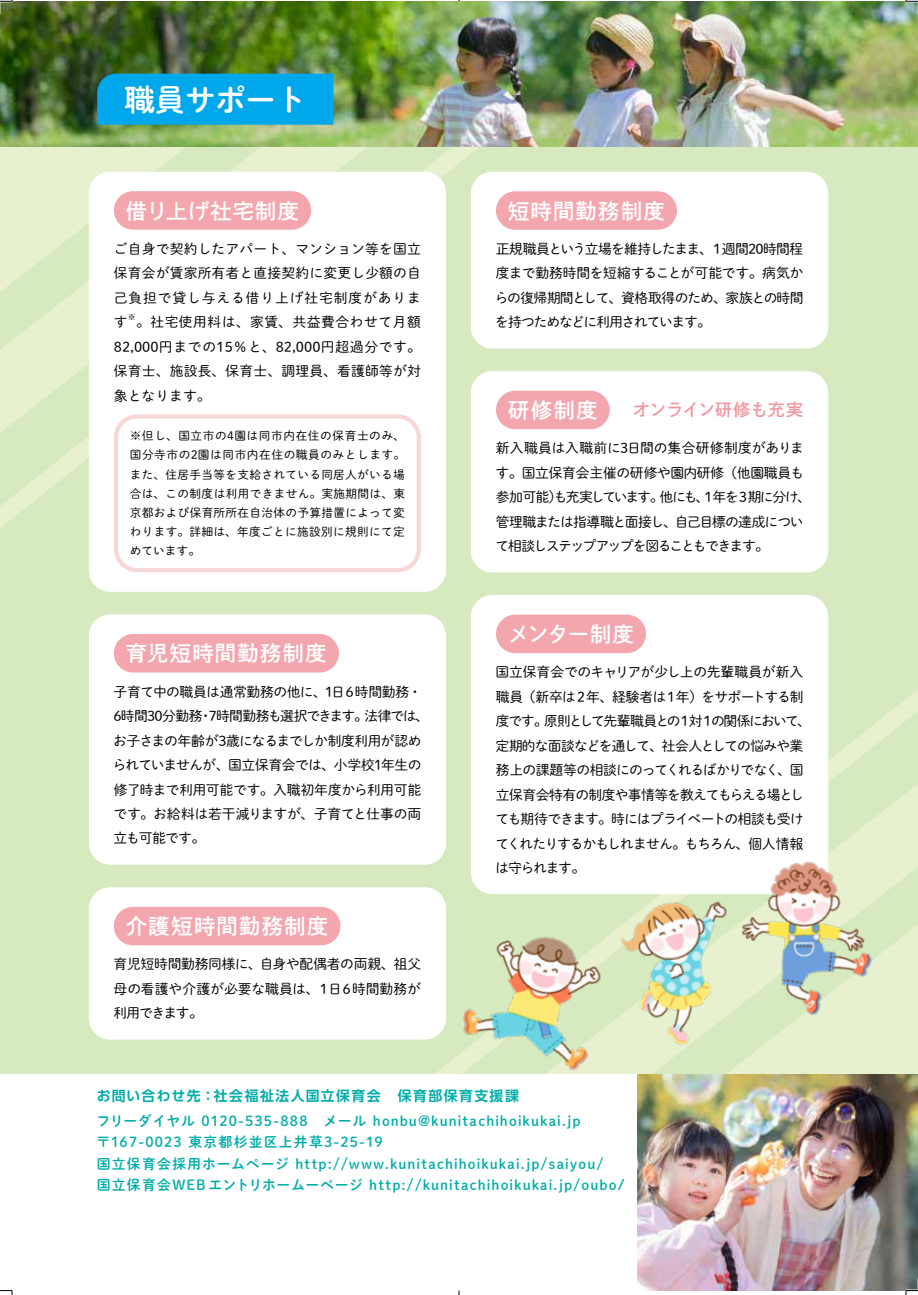
<style>
.page{position:relative;width:918px;height:1295px;background:#fff}
.page>*{position:absolute;margin:0;border:0;box-sizing:border-box;transform-origin:0 0}
.t1{font:30.3px "Shuei M Go Std B";color:#fff}
.t2{font:21.3px "Shuei Go Kin Std B";letter-spacing:.06em;color:#fff}
.t3{font:21.3px "Shuei Go Kin Std B";letter-spacing:.04em;color:#fff}
.t4{font:16.95px "Shuei Go Kin Std B";letter-spacing:-.005em;color:#f197a0}
.t5{font:13.8px/24.5px "Shuei M Go Std L";letter-spacing:-.04em;color:#000;text-align:right}
.t6{font:13.8px/21.3px "Shuei M Go Std B";letter-spacing:.085em;color:#00ada9}
.t7{font:13.8px/24.5px "Shuei M Go Std L";letter-spacing:.01em;color:#000;text-align:right}
.t8{font:13.8px/24.5px "Shuei M Go Std L";letter-spacing:-.065em;color:#000}
.t9{font:13.8px/24.5px "Shuei M Go Std L";letter-spacing:-.07em;color:#000}
.t10{font:13.8px/24.5px "Shuei M Go Std L";letter-spacing:-.095em;color:#000}
.t11{font:700 13.8px "UD Shin Go Pro De";letter-spacing:.105em;color:#00ada9}
.t12{font:13.8px "Shuei M Go Std L";letter-spacing:-.125em;color:#000}
.t13{font:13.8px/24.5px "Shuei M Go Std L";letter-spacing:-.01em;color:#000}
.t14{font:13.8px "Shuei M Go Std L";color:#000}
.t15{font:13.8px "Shuei M Go Std L";letter-spacing:-.02em;color:#000}
.t16{font:13.8px "Shuei M Go Std B";letter-spacing:.055em;color:#00ada9}
.t17{font:13.8px "Shuei M Go Std L";letter-spacing:-.06em;color:#000}
.t18{font:13.8px "Shuei M Go Std L";letter-spacing:-.115em;color:#000}
.t19{font:11.7px/19.2px "Shuei M Go Std L";letter-spacing:.025em;color:#000;text-align:justify}
.t20{font:8.1px "Shuei M Go Std L";color:#000}
.s1{font-family:"UD Shin Go Pro De";font-weight:700}
</style>
<div class="page">
<div style="left:0;top:147px;width:917px;height:926px;background:#d7e9be"></div>
<svg style="left:434px;top:688px;width:483px;height:385px"></svg>
<svg style="left:544px;top:783px;width:373px;height:290px"></svg>
<svg style="left:725px;top:923px;width:192px;height:150px;background:#e5f0cd"></svg>
<svg style="left:0;top:147px;width:479px;height:381px"></svg>
<svg style="left:0;top:292px;width:89px;height:141px;fill:#e7f1cf"></svg>
<svg style="left:0;top:1px;width:373px;height:291px;fill:#e7f1cf"></svg>
<img style="left:0;top:2px;width:917px;height:145px">
<div style="left:89px;top:172px;width:357px;height:419px;background:#fff;border-radius:21px"></div>
<div style="left:470px;top:172px;width:357px;height:176px;background:#fff;border-radius:21px"></div>
<div style="left:89px;top:887px;width:357px;height:152px;background:#fff;border-radius:21px"></div>
<div style="left:89px;top:614px;width:357px;height:250px;background:#fff;border-radius:21px"></div>
<div style="left:470px;top:595px;width:357px;height:299px;background:#fff;border-radius:21px"></div>
<div style="left:470px;top:371px;width:357px;height:201px;background:#fff;border-radius:21px"></div>
<img style="left:637px;top:1073px;width:280px;height:217px">
<div style="left:114px;top:191px;width:197px;height:39px;background:#f3a6ad;border-radius:19px"></div>
<div style="left:495px;top:191px;width:181px;height:39px;background:#f3a6ad;border-radius:19px"></div>
<div style="left:114px;top:906px;width:226px;height:39px;background:#f3a6ad;border-radius:19px"></div>
<div style="left:114px;top:634px;width:225px;height:38px;background:#f3a6ad;border-radius:19px"></div>
<div style="left:495px;top:390px;width:114px;height:39px;background:#f3a6ad;border-radius:19px"></div>
<div style="left:495px;top:614px;width:150px;height:39px;background:#f3a6ad;border-radius:19px"></div>
<div style="left:97px;top:74px;width:236px;height:51px;background:#00a7ea"></div>
<div style="left:114px;top:414px;width:307px;height:158px;border:4px solid #f7d7d7;border-radius:21px"></div>
<img style="left:608px;top:894px;width:142px;height:160px">
<img style="left:722px;top:838px;width:167px;height:192px">
<img style="left:453px;top:901px;width:166px;height:173px">
<svg style="left:0;top:0;width:13px;height:15px"></svg>
<svg style="left:0;top:1290px;width:13px;height:4px"></svg>
<svg style="left:904px;top:0;width:14px;height:15px"></svg>
<svg style="left:904px;top:1276px;width:14px;height:18px"></svg>
<h1 class="t1" style="left:124px;top:77px;width:183px">職員サポート</h1>
<h2 class="t3" style="left:126px;top:196px;width:175px">借り上げ社宅制度</h2>
<p class="t7" style="left:114px;top:236px;width:308px">ご自身で契約したアパート、マンション等を国立保育会が賃家所有者と直接契約に変更し少額の自己負担で貸し与える借り上げ社宅制度がありま。社宅使用料は、家賃、共益費合わせて月額</p>
<p class="t20" style="left:128px;top:311px;width:10px">※</p>
<p class="t7" style="left:114px;top:309px;width:308px;text-align:left">す<br>82,000円までの15％と、82,000円超過分です。保育士、施設長、保育士、調理員、看護師等が対象となります。</p>
<p class="t19" style="left:130px;top:426px;width:276px">※但し、国立市の4園は同市内在住の保育士のみ、国分寺市の2園は同市内在住の職員のみとします。また、住居手当等を支給されている同居人がいる場合は、この制度は利用できません。実施期間は、東京都および保育所所在自治体の予算措置によって変わります。詳細は、年度ごとに施設別に規則にて定めています。</p>
<h2 class="t2" style="left:126px;top:638px;width:202px">育児短時間勤務制度</h2>
<p class="t5" style="left:113px;top:678px;width:233px">子育て中の職員は通常勤務の他に、日1</p>
<p class="t5" style="left:342px;top:678px;width:81px">６時間勤務・</p>
<p class="t5" style="left:364px;top:703px;width:66px">法律では、</p>
<p class="t5" style="left:113px;top:703px;width:256px">6時間30分勤務 7時間勤務も選択できます。</p>
<p class="t5" style="left:113px;top:703px;width:310px;text-align:left;text-indent:86px">・<br>お子さまの年齢が3歳になるまでしか制度利用が認められていませんが、国立保育会では、小学校1年生の修了時まで利用可能です。入職初年度から利用可能です。お給料は若干減りますが、子育てと仕事の両立も可能です。</p>
<h2 class="t2" style="left:126px;top:911px;width:204px">介護短時間勤務制度</h2>
<p class="t5" style="left:113px;top:951px;width:309px">育児短時間勤務同様に、自身や配偶者の両親、祖父日６時間勤務が</p>
<p class="t13" style="left:113px;top:975px;width:219px">母の看護や介護が必要な職員は、１利用できます。</p>
<h2 class="t2" style="left:507px;top:196px;width:158px">短時間勤務制度</h2>
<p class="t8" style="left:494px;top:236px;width:310px">正規職員という立場を維持したまま、<br>度まで勤務時間を短縮することが可能です。病気からの復帰期間として、資格取得のため、家族との時間を持つためなどに利用されています。</p>
<p class="t5" style="left:721px;top:236px;width:83px">週間20時間程</p>
<p class="t5" style="left:710px;top:236px;width:15px">１</p>
<h2 class="t2" style="left:507px;top:395px;width:91px">研修制度</h2>
<p class="t4" style="left:632px;top:398px;width:172px">オンライン研修も充実</p>
<p class="t14" style="left:495px;top:438px;width:309px">新入職員は入職前に3日間の集合研修制度がありま</p>
<p class="t15" style="left:495px;top:462px;width:310px">す。国立保育会主催の研修や園内研修（他園職員も</p>
<p class="t5" style="left:747px;top:484px;width:65px">期に分け、</p>
<p class="t10" style="left:495px;top:484px;width:309px;text-indent:53px">）<br>管理職または指導職と面接し、自己目標の達成について相談しステップアップを図ることもできます。</p>
<p class="t12" style="left:495px;top:487px;width:169px">参加可能も充実しています。</p>
<p class="t5" style="left:712px;top:484px;width:28px">年を</p>
<p class="t5" style="left:659px;top:484px;width:39px">他にも</p>
<p class="t5" style="left:735px;top:484px;width:15px">３</p>
<p class="t5" style="left:695px;top:484px;width:22px">１、</p>
<h2 class="t2" style="left:507px;top:619px;width:127px">メンター制度</h2>
<p class="t5" style="left:495px;top:659px;width:309px">国立保育会でのキャリアが少し上の先輩職員が新入年）をサポートする制</p>
<p class="t17" style="left:495px;top:686px;width:184px">職員（新卒は２年、経験者は１</p>
<p class="t5" style="left:495px;top:708px;width:53px">度です。</p>
<p class="t8" style="left:495px;top:732px;width:309px">定期的な面談などを通して、社会人としての悩みや業</p>
<p class="t5" style="left:776px;top:757px;width:28px">、国</p>
<p class="t12" style="left:544px;top:710px;width:138px">原則として先輩職員との</p>
<p class="t18" style="left:710px;top:710px;width:101px">の関係において、</p>
<p class="t5" style="left:688px;top:708px;width:27px">対１</p>
<p class="t5" style="left:677px;top:708px;width:15px">１</p>
<p class="t9" style="left:495px;top:757px;width:310px">務上の課題等の相談にのってくれるばかりでなく<br>立保育会特有の制度や事情等を教えてもらえる場としても期待できます。時にはプライベートの相談も受けてくれたりするかもしれません。もちろん、個人情報は守られます。</p>
<p class="t11" style="left:97px;top:1084px;width:423px">お問い合わせ先：社会福祉法人国立保育会　保育部保育支援課</p>
<p class="t6" style="left:373px;top:1109px;width:209px">honbu@kunitachihoikukai.jp</p>
<p class="t6" style="left:188px;top:1109px;width:196px;text-indent:-92px">フリーダイヤル<br>東京都杉並区上井草3-25-19</p>
<p class="t6" style="left:201px;top:1109px;width:166px">0120-535-888　メール</p>
<p class="t6" style="left:96px;top:1130px;width:87px">〒167-0023</p>
<p class="t6" style="left:97px;top:1152px;width:194px">国立保育会採用ホームページ</p>
<p class="t6" style="left:295px;top:1152px;width:309px">http://www.kunitachihoikukai.jp/saiyou/</p>
<p class="t16" style="left:97px;top:1174px;width:267px">国立保育会WEBエントリホームーページ</p>
<p class="t6" style="left:369px;top:1173px;width:257px">http://kunitachihoikukai.jp/oubo<span class="s1">/</span></p>
</div>
